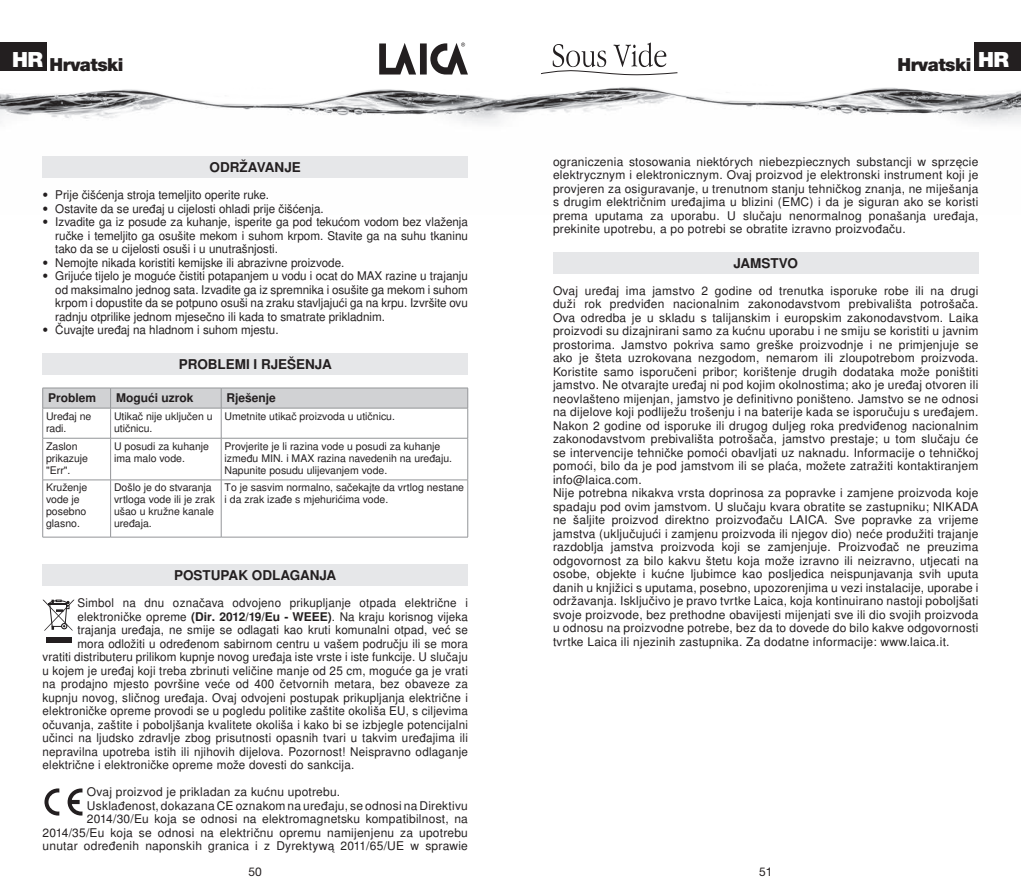
<style>
.page{position:relative;width:1021px;height:893px;background:#fff}
.page>*{position:absolute;margin:0;border:0;box-sizing:border-box;transform-origin:0 0}
.t1{font:900 18px "Helvetica Neue";letter-spacing:-.025em;color:#231f20}
.t2{font:700 13.5px "Nimbus San LCE";color:#231f20}
.t3{font:12px/13.5px "Nimbus San LCE";letter-spacing:.02em;color:#231f20;text-align:justify}
.t4{font:12px "Nimbus San LCE";color:#231f20}
.t5{font:700 12px "Nimbus San LCE";color:#231f20}
.t6{font:12px "Helvetica Neue";color:#231f20}
.t7{font:10.5px/12px "Nimbus San LCE";color:#231f20}
.s1{font-family:"Helvetica Neue";font-weight:300;font-stretch:condensed}
.s2{font-weight:700}
</style>
<div class="page">
<img style="left:0;top:48px;width:1020px;height:130px">
<svg style="left:379px;top:43px;width:89px;height:32px"></svg>
<svg style="left:540px;top:43px;width:138px;height:32px"></svg>
<div style="left:43px;top:156px;width:425px;height:22px;background:#e6e7e9"></div>
<div style="left:43px;top:353px;width:425px;height:21px;background:#e6e7e9"></div>
<svg style="left:42px;top:388px;width:426px;height:20px;background:#cdced0"></svg>
<hr style="left:43px;top:408px;width:68px;height:1px;background:#939598">
<hr style="left:42px;top:408px;width:1px;height:30px;background:#939598">
<hr style="left:111px;top:408px;width:110px;height:1px;background:#939598">
<hr style="left:110px;top:408px;width:1px;height:30px;background:#939598">
<hr style="left:221px;top:408px;width:247px;height:1px;background:#939598">
<hr style="left:221px;top:408px;width:1px;height:30px;background:#939598">
<hr style="left:467px;top:408px;width:1px;height:30px;background:#939598">
<hr style="left:43px;top:438px;width:68px;height:1px;background:#939598">
<hr style="left:42px;top:438px;width:1px;height:42px;background:#939598">
<hr style="left:111px;top:438px;width:110px;height:1px;background:#939598">
<hr style="left:110px;top:438px;width:1px;height:42px;background:#939598">
<hr style="left:221px;top:438px;width:247px;height:1px;background:#939598">
<hr style="left:221px;top:438px;width:1px;height:42px;background:#939598">
<hr style="left:467px;top:438px;width:1px;height:42px;background:#939598">
<hr style="left:43px;top:480px;width:68px;height:1px;background:#939598">
<hr style="left:42px;top:480px;width:1px;height:57px;background:#939598">
<hr style="left:111px;top:480px;width:110px;height:1px;background:#939598">
<hr style="left:110px;top:480px;width:1px;height:57px;background:#939598">
<hr style="left:221px;top:480px;width:247px;height:1px;background:#939598">
<hr style="left:221px;top:480px;width:1px;height:57px;background:#939598">
<hr style="left:467px;top:480px;width:1px;height:57px;background:#939598">
<hr style="left:43px;top:537px;width:68px;height:1px;background:#939598">
<hr style="left:111px;top:537px;width:110px;height:1px;background:#939598">
<hr style="left:221px;top:537px;width:247px;height:1px;background:#939598">
<div style="left:43px;top:564px;width:425px;height:22px;background:#e6e7e9"></div>
<svg style="left:43px;top:600px;width:31px;height:31px"></svg>
<div style="left:46px;top:637px;width:25px;height:5px;background:#231f20"></div>
<svg style="left:44px;top:788px;width:15px;height:27px"></svg>
<svg style="left:68px;top:788px;width:14px;height:27px"></svg>
<div style="left:553px;top:252px;width:425px;height:21px;background:#e6e7e9"></div>
<div style="left:0;top:43px;width:46px;height:28px;background:#231f20"></div>
<div style="left:974px;top:43px;width:46px;height:28px;background:#231f20"></div>
<h1 class="t1" style="left:12px;top:54px;width:113px"><sup>HR</sup> Hrvatski</h1>
<h1 class="t1" style="left:897px;top:54px;width:113px">Hrvatski <sup>HR</sup></h1>
<p class="t2" style="left:210px;top:159px;width:93px">ODRŽAVANJE</p>
<p class="t4" style="left:43px;top:188px;width:228px"><span class="s1">•</span> Prije čišćenja stroja temeljito operite ruke.</p>
<p class="t4" style="left:43px;top:201px;width:283px"><span class="s1">•</span> Ostavite da se uređaj u cijelosti ohladi prije čišćenja.</p>
<p class="t3" style="left:55px;top:215px;width:414px;text-indent:-13px"><span class="s1">•</span> Izvadite ga iz posude za kuhanje, isperite ga pod tekućom vodom bez vlaženja ručke i temeljito ga osušite mekom i suhom krpom. Stavite ga na suhu tkaninu tako da se u cijelosti osuši i u unutrašnjosti.</p>
<p class="t4" style="left:43px;top:255px;width:303px"><span class="s1">•</span> Nemojte nikada koristiti kemijske ili abrazivne proizvode.</p>
<p class="t3" style="left:55px;top:269px;width:414px;text-indent:-13px"><span class="s1">•</span> Grijuće tijelo je moguće čistiti potapanjem u vodu i ocat do MAX razine u trajanju od maksimalno jednog sata. Izvadite ga iz spremnika i osušite ga mekom i suhom krpom i dopustite da se potpuno osuši na zraku stavljajući ga na krpu. Izvršite ovu radnju otprilike jednom mjesečno ili kada to smatrate prikladnim.</p>
<p class="t4" style="left:43px;top:323px;width:237px"><span class="s1">•</span> Čuvajte uređaj na hladnom i suhom mjestu.</p>
<p class="t2" style="left:179px;top:356px;width:155px">PROBLEMI I RJEŠENJA</p>
<p class="t5" style="left:48px;top:391px;width:49px">Problem</p>
<p class="t5" style="left:116px;top:391px;width:79px">Mogući uzrok</p>
<p class="t5" style="left:227px;top:391px;width:51px">Rješenje</p>
<p class="t7" style="left:46px;top:410px;width:47px">Uređaj ne radi.</p>
<p class="t7" style="left:114px;top:410px;width:100px">Utikač nije uključen u utičnicu.</p>
<p class="t7" style="left:225px;top:410px;width:172px">Umetnite utikač proizvoda u utičnicu.</p>
<p class="t7" style="left:46px;top:440px;width:43px">Zaslon prikazuje "Err".</p>
<p class="t7" style="left:114px;top:440px;width:97px">U posudi za kuhanje ima malo vode.</p>
<p class="t7" style="left:225px;top:440px;width:229px">Provjerite je li razina vode u posudi za kuhanje između MIN. i MAX razina navedenih na uređaju.<br>Napunite posudu ulijevanjem vode.</p>
<p class="t7" style="left:46px;top:482px;width:43px">Kruženje vode je posebno glasno.</p>
<p class="t7" style="left:114px;top:482px;width:102px">Došlo je do stvaranja vrtloga vode ili je zrak ušao u kružne kanale uređaja.</p>
<p class="t7" style="left:225px;top:482px;width:241px">To je sasvim normalno, sačekajte da vrtlog nestane i da zrak izađe s mjehurićima vode.</p>
<p class="t2" style="left:174px;top:567px;width:164px">POSTUPAK ODLAGANJA</p>
<p class="t3" style="left:77px;top:596px;width:392px">Simbol na dnu označava odvojeno prikupljanje otpada električne i</p>
<p class="t3" style="left:77px;top:610px;width:392px">elektroničke opreme <span class="s2">(Dir. 2012/19/Eu - WEEE)</span>. Na kraju korisnog vijeka</p>
<p class="t3" style="left:77px;top:623px;width:392px">trajanja uređaja, ne smije se odlagati kao kruti komunalni otpad, već se</p>
<p class="t3" style="left:77px;top:637px;width:392px">mora odložiti u određenom sabirnom centru u vašem području ili se mora</p>
<p class="t3" style="left:43px;top:650px;width:427px">vratiti distributeru prilikom kupnje novog uređaja iste vrste i iste funkcije. U slučaju</p>
<p class="t3" style="left:43px;top:664px;width:427px">u kojem je uređaj koji treba zbrinuti veličine manje od 25 cm, moguće ga je vrati</p>
<p class="t3" style="left:43px;top:677px;width:427px">na prodajno mjesto površine veće od 400 četvornih metara, bez obaveze za</p>
<p class="t3" style="left:43px;top:691px;width:427px">kupnju novog, sličnog uređaja. Ovaj odvojeni postupak prikupljanja električne i</p>
<p class="t3" style="left:43px;top:704px;width:427px">elektroničke opreme provodi se u pogledu politike zaštite okoliša EU, s ciljevima</p>
<p class="t3" style="left:43px;top:718px;width:427px">očuvanja, zaštite i poboljšanja kvalitete okoliša i kako bi se izbjegle potencijalni</p>
<p class="t3" style="left:43px;top:731px;width:427px">učinci na ljudsko zdravlje zbog prisutnosti opasnih tvari u takvim uređajima ili</p>
<p class="t3" style="left:43px;top:745px;width:427px">nepravilna upotreba istih ili njihovih dijelova. Pozornost! Neispravno odlaganje</p>
<p class="t3" style="left:43px;top:758px;width:313px">električne i elektroničke opreme može dovesti do sankcija.</p>
<p class="t3" style="left:87px;top:785px;width:255px">Ovaj proizvod je prikladan za kućnu upotrebu.</p>
<p class="t3" style="left:87px;top:799px;width:382px">Usklađenost, dokazana CE oznakom na uređaju, se odnosi na Direktivu</p>
<p class="t3" style="left:87px;top:812px;width:382px">2014/30/Eu koja se odnosi na elektromagnetsku kompatibilnost, na</p>
<p class="t3" style="left:43px;top:826px;width:427px">2014/35/Eu koja se odnosi na električnu opremu namijenjenu za upotrebu</p>
<p class="t3" style="left:43px;top:839px;width:427px">unutar određenih naponskih granica i z Dyrektywą 2011/65/UE w sprawie</p>
<p class="t3" style="left:553px;top:155px;width:427px">ograniczenia stosowania niektórych niebezpiecznych substancji w sprzęcie elektrycznym i elektronicznym. Ovaj proizvod je elektronski instrument koji je provjeren za osiguravanje, u trenutnom stanju tehničkog znanja, ne miješanja s drugim električnim uređajima u blizini (EMC) i da je siguran ako se koristi prema uputama za uporabu. U slučaju nenormalnog ponašanja uređaja, prekinite upotrebu, a po potrebi se obratite izravno proizvođaču.</p>
<p class="t2" style="left:733px;top:255px;width:66px">JAMSTVO</p>
<p class="t3" style="left:553px;top:284px;width:427px;text-align:left">Ovaj uređaj ima jamstvo 2 godine od trenutka isporuke robe ili na drugi duži rok predviđen nacionalnim zakonodavstvom prebivališta potrošača.<br>Ova odredba je u skladu s talijanskim i europskim zakonodavstvom. Laika proizvodi su dizajnirani samo za kućnu uporabu i ne smiju se koristiti u javnim prostorima. Jamstvo pokriva samo greške proizvodnje i ne primjenjuje se ako je šteta uzrokovana nezgodom, nemarom ili zloupotrebom proizvoda.<br>Koristite samo isporučeni pribor; korištenje drugih dodataka može poništiti jamstvo. Ne otvarajte uređaj ni pod kojim okolnostima; ako je uređaj otvoren ili neovlašteno mijenjan, jamstvo je definitivno poništeno. Jamstvo se ne odnosi na dijelove koji podliježu trošenju i na baterije kada se isporučuju s uređajem.<br>Nakon 2 godine od isporuke ili drugog duljeg roka predviđenog nacionalnim zakonodavstvom prebivališta potrošača, jamstvo prestaje; u tom slučaju će se intervencije tehničke pomoći obavljati uz naknadu. Informacije o tehničkoj pomoći, bilo da je pod jamstvom ili se plaća, možete zatražiti kontaktiranjem info@laica.com.<br>Nije potrebna nikakva vrsta doprinosa za popravke i zamjene proizvoda koje spadaju pod ovim jamstvom. U slučaju kvara obratite se zastupniku; NIKADA ne šaljite proizvod direktno proizvođaču LAICA. Sve popravke za vrijeme jamstva (uključujući i zamjenu proizvoda ili njegov dio) neće produžiti trajanje razdoblja jamstva proizvoda koji se zamjenjuje. Proizvođač ne preuzima odgovornost za bilo kakvu štetu koja može izravno ili neizravno, utjecati na osobe, objekte i kućne ljubimce kao posljedica neispunjavanja svih uputa danih u knjižici s uputama, posebno, upozorenjima u vezi instalacije, uporabe i održavanja. Isključivo je pravo tvrtke Laica, koja kontinuirano nastoji poboljšati svoje proizvode, bez prethodne obavijesti mijenjati sve ili dio svojih proizvoda u odnosu na proizvodne potrebe, bez da to dovede do bilo kakve odgovornosti tvrtke Laica ili njezinih zastupnika. Za dodatne informacije: www.laica.it.</p>
<p class="t6" style="left:248px;top:865px;width:15px">50</p>
<p class="t6" style="left:759px;top:865px;width:15px">51</p>
</div>
